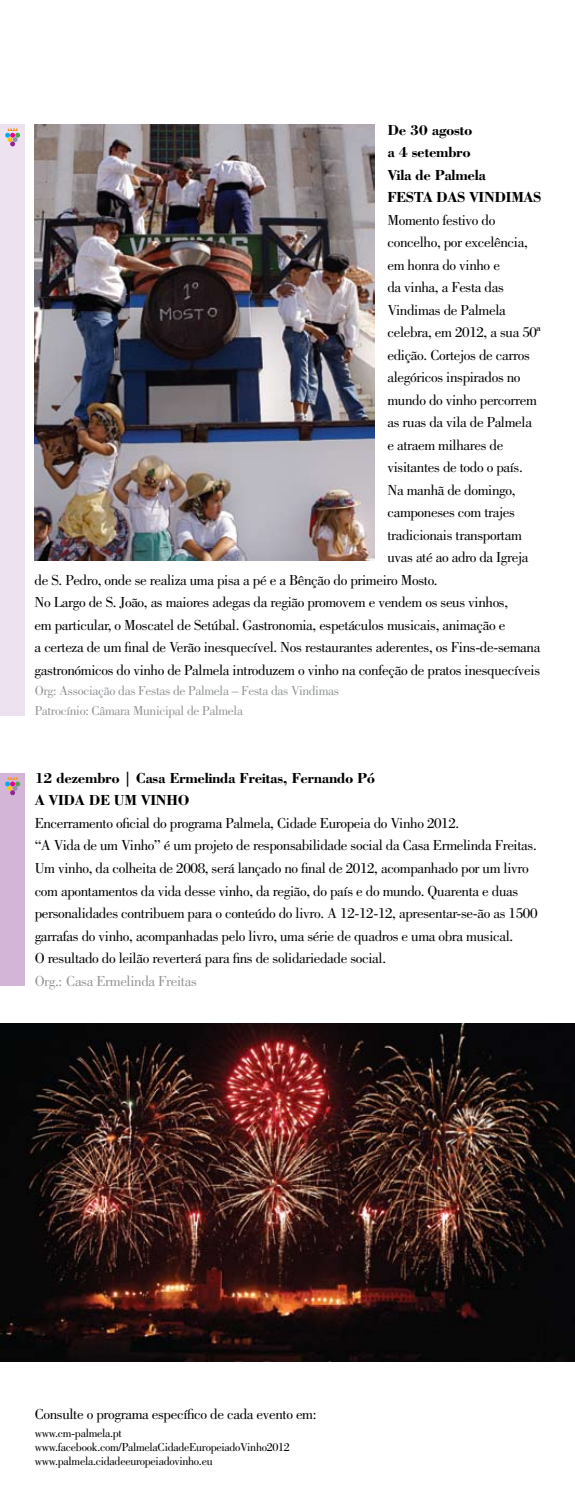
<style>
.page{position:relative;width:575px;height:1489px;background:#fff}
.page>*{position:absolute;margin:0;border:0;box-sizing:border-box;transform-origin:0 0}
.t1{font:15px/22.5px "Bodoni Std";letter-spacing:-.025em;color:#000}
.t2{font:700 15px/22.5px "Bodoni Std";letter-spacing:-.025em;color:#000}
.t3{font:15px "Bodoni Std";letter-spacing:-.025em;color:#939598}
.t4{font:13.5px/20.2px "Bodoni Std";letter-spacing:-.025em;color:#939598}
.t5{font:12px/13.8px "Bodoni Std";letter-spacing:-.025em;color:#000}
</style>
<div class="page">
<img style="left:35px;top:124px;width:339px;height:436px">
<img style="left:1px;top:1023px;width:573px;height:338px">
<div style="left:1px;top:124px;width:24px;height:591px;background:#ede3f0"></div>
<div style="left:1px;top:772px;width:24px;height:213px;background:#d3b5d7"></div>
<svg style="left:5px;top:128px;width:15px;height:18px"></svg>
<svg style="left:5px;top:777px;width:15px;height:18px"></svg>
<p class="t2" style="left:387px;top:118px;width:155px">De 30 agosto<br>a 4 setembro<br>Vila de Palmela<br>FESTA DAS VINDIMAS</p>
<p class="t1" style="left:387px;top:209px;width:109px">Momento festivo do</p>
<p class="t1" style="left:387px;top:231px;width:142px">concelho, por excelência,</p>
<p class="t1" style="left:387px;top:254px;width:114px">em honra do vinho e</p>
<p class="t1" style="left:387px;top:276px;width:118px">da vinha, a Festa das</p>
<p class="t1" style="left:387px;top:299px;width:120px">Vindimas de Palmela</p>
<p class="t1" style="left:387px;top:321px;width:155px">celebra, em 2012, a sua 50ª</p>
<p class="t1" style="left:387px;top:344px;width:144px">edição. Cortejos de carros</p>
<p class="t1" style="left:387px;top:366px;width:134px">alegóricos inspirados no</p>
<p class="t1" style="left:387px;top:389px;width:151px">mundo do vinho percorrem</p>
<p class="t1" style="left:387px;top:411px;width:146px">as ruas da vila de Palmela</p>
<p class="t1" style="left:387px;top:434px;width:117px">e atraem milhares de</p>
<p class="t1" style="left:387px;top:456px;width:137px">visitantes de todo o país.</p>
<p class="t1" style="left:387px;top:479px;width:129px">Na manhã de domingo,</p>
<p class="t1" style="left:387px;top:501px;width:129px">camponeses com trajes</p>
<p class="t1" style="left:387px;top:524px;width:136px">tradicionais transportam</p>
<p class="t1" style="left:387px;top:546px;width:142px">uvas até ao adro da Igreja</p>
<p class="t1" style="left:35px;top:569px;width:404px">de S. Pedro, onde se realiza uma pisa a pé e a Bênção do primeiro Mosto.</p>
<p class="t1" style="left:35px;top:591px;width:474px">No Largo de S. João, as maiores adegas da região promovem e vendem os seus vinhos,</p>
<p class="t1" style="left:35px;top:614px;width:472px">em particular, o Moscatel de Setúbal. Gastronomia, espetáculos musicais, animação e</p>
<p class="t1" style="left:35px;top:636px;width:506px">a certeza de um final de Verão inesquecível. Nos restaurantes aderentes, os Fins-de-semana</p>
<p class="t1" style="left:35px;top:659px;width:506px">gastronómicos do vinho de Palmela introduzem o vinho na confeção de pratos inesquecíveis</p>
<p class="t4" style="left:35px;top:680px;width:305px">Org: Associação das Festas de Palmela – Festa das Vindimas<br>Patrocínio: Câmara Municipal de Palmela</p>
<p class="t2" style="left:35px;top:766px;width:341px">12 dezembro | Casa Ermelinda Freitas, Fernando Pó<br>A VIDA DE UM VINHO</p>
<p class="t1" style="left:35px;top:812px;width:504px">Encerramento oficial do programa Palmela, Cidade Europeia do Vinho 2012.<br>“A Vida de um Vinho” é um projeto de responsabilidade social da Casa Ermelinda Freitas.<br>Um vinho, da colheita de 2008, será lançado no final de 2012, acompanhado por um livro com apontamentos da vida desse vinho, da região, do país e do mundo. Quarenta e duas personalidades contribuem para o conteúdo do livro. A 12-12-12, apresentar-se-ão as 1500 garrafas do vinho, acompanhadas pelo livro, uma série de quadros e uma obra musical.<br>O resultado do leilão reverterá para fins de solidariedade social.</p>
<p class="t3" style="left:35px;top:972px;width:163px">Org.: Casa Ermelinda Freitas</p>
<p class="t1" style="left:35px;top:1403px;width:283px">Consulte o programa específico de cada evento em:</p>
<p class="t5" style="left:35px;top:1426px;width:256px">www.cm-palmela.pt www.facebook.com/PalmelaCidadeEuropeiadoVinho2012 www.palmela.cidadeeuropeiadovinho.eu</p>
</div>
